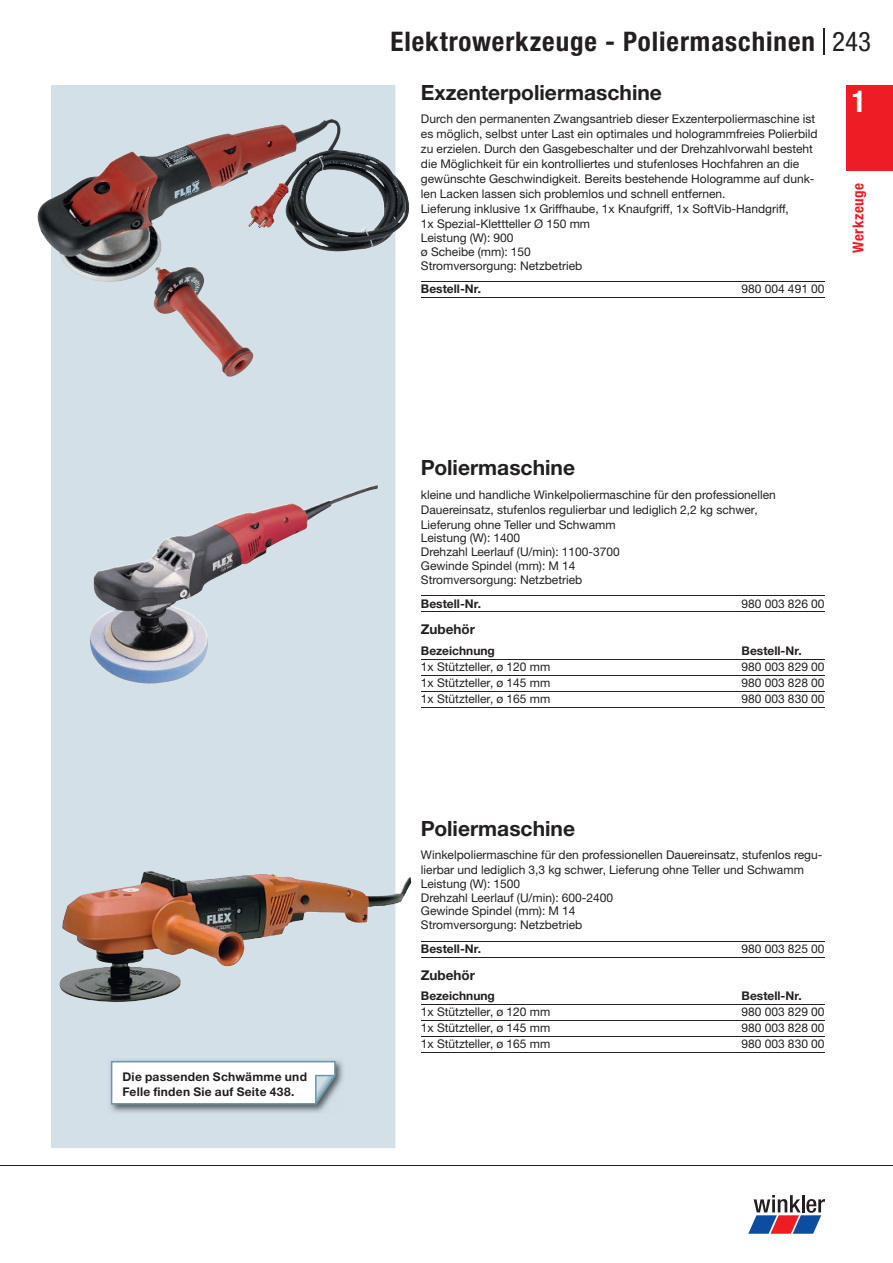
<style>
.page{position:relative;width:893px;height:1263px;background:#fff}
.page>*{position:absolute;margin:0;border:0;box-sizing:border-box;transform-origin:0 0}
.t1{font:700 condensed 30px "Helvetica Neue LTW1 G";color:#fff}
.t2{font:700 condensed 27px "Helvetica Neue LTW1 G";letter-spacing:.035em;color:#231f20}
.t3{font:condensed 27px "Helvetica Neue LTW1 G";color:#231f20}
.t4{font:700 21px "Helvetica Neue LTW1 G";color:#231f20}
.t5{font:700 condensed 15px "Helvetica Neue LTW1 G";letter-spacing:.035em;color:#ee1d23}
.t6{font:700 13.5px "Helvetica Neue LTW1 G";color:#231f20}
.t7{font:12px/15px "Helvetica Neue LTW1 G";color:#231f20}
.t8{font:700 12px "Helvetica Neue LTW1 G";color:#231f20}
.t9{font:700 12px/15px "Helvetica Neue LTW1 G";letter-spacing:.025em;color:#231f20}
</style>
<div class="page">
<div style="left:846px;top:85px;width:47px;height:85px;background:#ee1d23"></div>
<svg style="left:748px;top:1195px;width:77px;height:39px"></svg>
<hr style="left:0;top:1165px;width:893px;height:1px;background:#231f20">
<hr style="left:823px;top:28px;width:2px;height:27px;background:#231f20">
<div style="left:51px;top:85px;width:344px;height:1063px;background:#d3e0e8"></div>
<hr style="left:421px;top:281px;width:321px;height:1px;background:#231f20">
<hr style="left:421px;top:297px;width:321px;height:1px;background:#231f20">
<hr style="left:742px;top:281px;width:83px;height:1px;background:#231f20">
<hr style="left:742px;top:297px;width:83px;height:1px;background:#231f20">
<img style="left:37px;top:120px;width:301px;height:163px">
<hr style="left:421px;top:595px;width:321px;height:1px;background:#231f20">
<hr style="left:421px;top:611px;width:321px;height:1px;background:#231f20">
<hr style="left:742px;top:595px;width:83px;height:1px;background:#231f20">
<hr style="left:742px;top:611px;width:83px;height:1px;background:#231f20">
<hr style="left:421px;top:659px;width:321px;height:1px;background:#231f20">
<hr style="left:742px;top:659px;width:83px;height:1px;background:#231f20">
<hr style="left:421px;top:675px;width:321px;height:1px;background:#231f20">
<hr style="left:742px;top:675px;width:83px;height:1px;background:#231f20">
<hr style="left:421px;top:691px;width:321px;height:1px;background:#231f20">
<hr style="left:421px;top:707px;width:321px;height:1px;background:#231f20">
<hr style="left:742px;top:691px;width:83px;height:1px;background:#231f20">
<hr style="left:742px;top:707px;width:83px;height:1px;background:#231f20">
<img style="left:89px;top:484px;width:289px;height:200px">
<hr style="left:421px;top:941px;width:321px;height:1px;background:#231f20">
<hr style="left:421px;top:957px;width:321px;height:1px;background:#231f20">
<hr style="left:742px;top:941px;width:83px;height:1px;background:#231f20">
<hr style="left:742px;top:957px;width:83px;height:1px;background:#231f20">
<hr style="left:421px;top:1004px;width:321px;height:1px;background:#231f20">
<hr style="left:742px;top:1004px;width:83px;height:1px;background:#231f20">
<hr style="left:421px;top:1020px;width:321px;height:1px;background:#231f20">
<hr style="left:742px;top:1020px;width:83px;height:1px;background:#231f20">
<hr style="left:421px;top:1036px;width:321px;height:1px;background:#231f20">
<hr style="left:421px;top:1052px;width:321px;height:1px;background:#231f20">
<hr style="left:742px;top:1036px;width:83px;height:1px;background:#231f20">
<hr style="left:742px;top:1052px;width:83px;height:1px;background:#231f20">
<img style="left:59px;top:871px;width:352px;height:131px">
<img style="left:108px;top:1058px;width:237px;height:55px">
<svg style="left:111px;top:1061px;width:225px;height:43px"></svg>
<p class="t9" style="left:122px;top:1069px;width:186px">Die passenden Schwämme und<br>Felle finden Sie auf Seite 438 .</p>
<h2 class="t2" style="left:390px;top:26px;width:426px">Elektrowerkzeuge - Poliermaschinen</h2>
<h2 class="t3" style="left:832px;top:26px;width:40px">243</h2>
<h3 class="t4" style="left:421px;top:80px;width:242px">Exzenterpoliermaschine</h3>
<p class="t7" style="left:421px;top:111px;width:398px">Durch den permanenten Zwangsantrieb dieser Exzenterpoliermaschine ist es möglich, selbst unter Last ein optimales und hologrammfreies Polierbild zu erzielen. Durch den Gasgebeschalter und der Drehzahlvorwahl besteht die Möglichkeit für ein kontrolliertes und stufenloses Hochfahren an die gewünschte Geschwindigkeit. Bereits bestehende Hologramme auf dunk&shy;len Lacken lassen sich problemlos und schnell entfernen.<br>Lieferung inklusive 1x Griffhaube, 1x Knaufgriff, 1x SoftVib-Handgriff,<br>1x Spezial-Klettteller Ø 150 mm</p>
<p class="t7" style="left:421px;top:231px;width:163px;line-height:14px">Leistung (W): 900<br>ø Scheibe (mm): 150<br>Stromversorgung: Netzbetrieb</p>
<p class="t8" style="left:421px;top:282px;width:62px">Bestell-Nr.</p>
<p class="t7" style="left:742px;top:281px;width:84px">980 004 491 00</p>
<h1 class="t1" style="left:852px;top:84px;width:16px">1</h1>
<p class="t5" style="left:849px;top:253px;width:72px;rotate:-90deg">Werkzeuge</p>
<h3 class="t4" style="left:421px;top:455px;width:156px">Poliermaschine</h3>
<p class="t7" style="left:421px;top:487px;width:356px">kleine und handliche Winkelpoliermaschine für den professionellen<br>Dauereinsatz, stufenlos regulierbar und lediglich 2,2 kg schwer,<br>Lieferung ohne Teller und Schwamm</p>
<p class="t7" style="left:421px;top:531px;width:200px;line-height:14px">Leistung (W): 1400<br>Drehzahl Leerlauf (U/min): 1100-3700<br>Gewinde Spindel (mm): M 14<br>Stromversorgung: Netzbetrieb</p>
<p class="t8" style="left:421px;top:596px;width:62px">Bestell-Nr.</p>
<p class="t7" style="left:742px;top:596px;width:84px">980 003 826 00</p>
<p class="t6" style="left:421px;top:621px;width:56px">Zubehör</p>
<p class="t8" style="left:421px;top:643px;width:75px">Bezeichnung</p>
<p class="t8" style="left:742px;top:643px;width:62px">Bestell-Nr.</p>
<p class="t7" style="left:421px;top:659px;width:131px">1x Stützteller, ø 120 mm</p>
<p class="t7" style="left:742px;top:659px;width:84px">980 003 829 00</p>
<p class="t7" style="left:421px;top:675px;width:131px">1x Stützteller, ø 145 mm</p>
<p class="t7" style="left:742px;top:675px;width:84px">980 003 828 00</p>
<p class="t7" style="left:421px;top:691px;width:131px">1x Stützteller, ø 165 mm</p>
<p class="t7" style="left:742px;top:691px;width:84px">980 003 830 00</p>
<h3 class="t4" style="left:421px;top:815px;width:156px">Poliermaschine</h3>
<p class="t7" style="left:421px;top:847px;width:403px">Winkelpoliermaschine für den professionellen Dauereinsatz, stufenlos regu&shy;lierbar und lediglich 3,3 kg schwer, Lieferung ohne Teller und Schwamm</p>
<p class="t7" style="left:421px;top:876px;width:194px;line-height:14px">Leistung (W): 1500<br>Drehzahl Leerlauf (U/min): 600-2400<br>Gewinde Spindel (mm): M 14<br>Stromversorgung: Netzbetrieb</p>
<p class="t8" style="left:421px;top:941px;width:62px">Bestell-Nr.</p>
<p class="t7" style="left:742px;top:941px;width:84px">980 003 825 00</p>
<p class="t6" style="left:421px;top:966px;width:56px">Zubehör</p>
<p class="t8" style="left:421px;top:988px;width:75px">Bezeichnung</p>
<p class="t8" style="left:742px;top:988px;width:62px">Bestell-Nr.</p>
<p class="t7" style="left:421px;top:1004px;width:131px">1x Stützteller, ø 120 mm</p>
<p class="t7" style="left:742px;top:1004px;width:84px">980 003 829 00</p>
<p class="t7" style="left:421px;top:1020px;width:131px">1x Stützteller, ø 145 mm</p>
<p class="t7" style="left:742px;top:1020px;width:84px">980 003 828 00</p>
<p class="t7" style="left:421px;top:1036px;width:131px">1x Stützteller, ø 165 mm</p>
<p class="t7" style="left:742px;top:1036px;width:84px">980 003 830 00</p>
</div>
